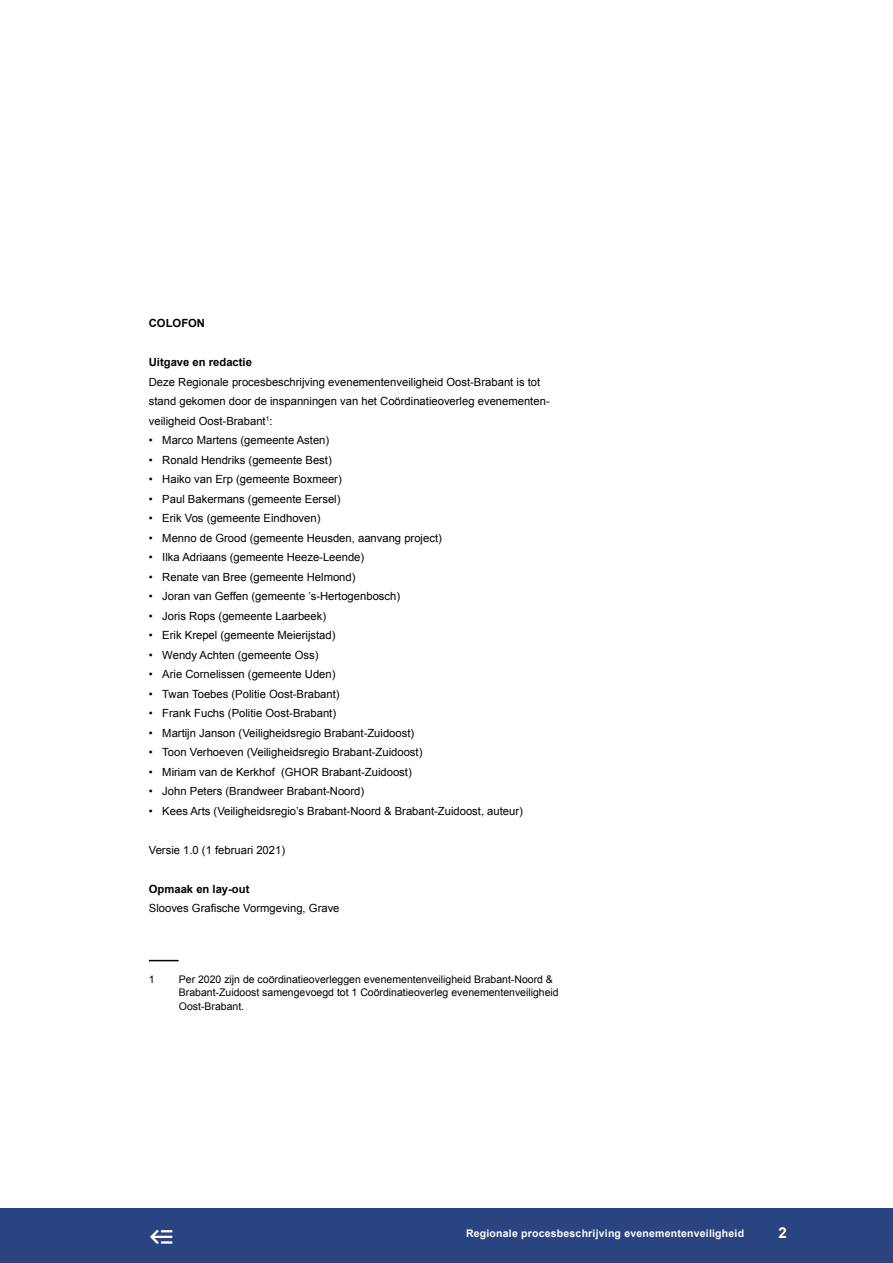
<style>
.page{position:relative;width:893px;height:1263px;background:#fff}
.page>*{position:absolute;margin:0;border:0;box-sizing:border-box;transform-origin:0 0}
.t1{font:700 15px "Arial";color:#fff}
.t2{font:11.25px/19.5px "Arial";color:#000}
.t3{font:700 11.25px "Arial";color:#000}
.t4{font:10.5px/13.5px "Arial";color:#000}
.t5{font:700 10.5px "Arial";letter-spacing:.02em;color:#fff}
</style>
<div class="page">
<div style="left:0;top:1209px;width:893px;height:54px;background:#2a4381"></div>
<hr style="left:149px;top:960px;width:30px;height:1px;background:#000">
<p class="t3" style="left:149px;top:316px;width:58px">COLOFON</p>
<p class="t3" style="left:149px;top:355px;width:105px">Uitgave en redactie</p>
<p class="t2" style="left:149px;top:372px;width:402px">Deze Regionale procesbeschrijving evenementenveiligheid Oost-Brabant is tot stand gekomen door de inspanningen van het Coördinatieoverleg evenementen&shy;veiligheid Oost-Brabant<sup>1</sup>:</p>
<p class="t2" style="left:149px;top:430px;width:182px">• Marco Martens (gemeente Asten)</p>
<p class="t2" style="left:149px;top:450px;width:184px">• Ronald Hendriks (gemeente Best)</p>
<p class="t2" style="left:149px;top:469px;width:194px">• Haiko van Erp (gemeente Boxmeer)</p>
<p class="t2" style="left:149px;top:489px;width:193px">• Paul Bakermans (gemeente Eersel)</p>
<p class="t2" style="left:149px;top:508px;width:173px">• Erik Vos (gemeente Eindhoven)</p>
<p class="t2" style="left:149px;top:528px;width:295px">• Menno de Grood (gemeente Heusden, aanvang project)</p>
<p class="t2" style="left:149px;top:547px;width:217px">• Ilka Adriaans (gemeente Heeze-Leende)</p>
<p class="t2" style="left:149px;top:567px;width:208px">• Renate van Bree (gemeente Helmond)</p>
<p class="t2" style="left:149px;top:586px;width:253px">• Joran van Geffen (gemeente ’s-Hertogenbosch)</p>
<p class="t2" style="left:149px;top:606px;width:179px">• Joris Rops (gemeente Laarbeek)</p>
<p class="t2" style="left:149px;top:625px;width:188px">• Erik Krepel (gemeente Meierijstad)</p>
<p class="t2" style="left:149px;top:645px;width:171px">• Wendy Achten (gemeente Oss)</p>
<p class="t2" style="left:149px;top:664px;width:188px">• Arie Cornelissen (gemeente Uden)</p>
<p class="t2" style="left:149px;top:684px;width:192px">• Twan Toebes (Politie Oost-Brabant)</p>
<p class="t2" style="left:149px;top:703px;width:189px">• Frank Fuchs (Politie Oost-Brabant)</p>
<p class="t2" style="left:149px;top:723px;width:267px">• Martijn Janson (Veiligheidsregio Brabant-Zuidoost)</p>
<p class="t2" style="left:149px;top:742px;width:275px">• Toon Verhoeven (Veiligheidsregio Brabant-Zuidoost)</p>
<p class="t2" style="left:149px;top:762px;width:264px">• Miriam van de Kerkhof (GHOR Brabant-Zuidoost)</p>
<p class="t2" style="left:149px;top:781px;width:217px">• John Peters (Brandweer Brabant-Noord)</p>
<p class="t2" style="left:149px;top:801px;width:376px">• Kees Arts (Veiligheidsregio’s Brabant-Noord &amp; Brabant-Zuidoost, auteur)</p>
<p class="t2" style="left:149px;top:840px;width:138px">Versie 1.0 (1 februari 2021)</p>
<p class="t3" style="left:149px;top:881px;width:102px">Opmaak en lay-out</p>
<p class="t2" style="left:149px;top:898px;width:192px">Slooves Grafische Vormgeving, Grave</p>
<p class="t4" style="left:149px;top:972px;width:7px">1</p>
<p class="t4" style="left:179px;top:972px;width:381px">Per 2020 zijn de coördinatieoverleggen evenementenveiligheid Brabant-Noord &amp;<br>Brabant-Zuidoost samengevoegd tot 1 Coördinatieoverleg evenementenveiligheid<br>Oost-Brabant.</p>
<p class="t5" style="left:466px;top:1227px;width:280px">Regionale procesbeschrijving evenementenveiligheid</p>
<h1 class="t1" style="left:778px;top:1222px;width:10px">2</h1>
</div>
